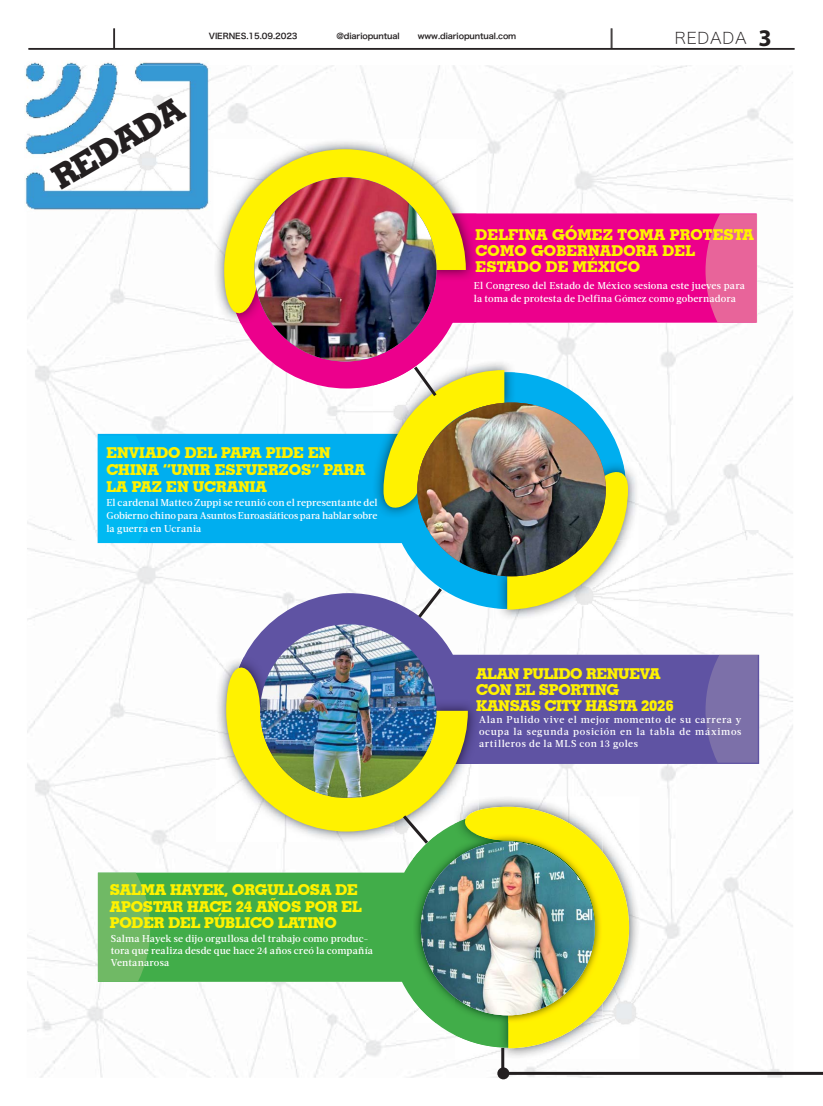
<style>
.page{position:relative;width:823px;height:1106px;background:#fff}
.page>*{position:absolute;margin:0;border:0;box-sizing:border-box;transform-origin:0 0}
.t1{font:700 33px "Geometric Slab 703 BT Xtra";color:#231f20}
.t2{font:16px "Hiragino Sans W1 90 msp RKSJ H";letter-spacing:.05em;color:#231f20}
.t3{font:700 15px/16px "Geometric Slab 703 BT Xtra";letter-spacing:-.01em;color:#fff200}
.t4{font:700 15px/16px "Geometric Slab 703 BT Xtra";letter-spacing:.01em;color:#fff200}
.t5{font:500 10px/12px "Acta";letter-spacing:.015em;color:#fff}
.t6{font:8px "Hiragino Sans W6 90 msp RKSJ H";letter-spacing:-.01em;color:#231f20}
.s1{font-family:"Myriad Pro";font-weight:700;font-size:24px}
</style>
<div class="page">
<img style="left:27px;top:540px;width:765px;height:537px">
<img style="left:27px;top:65px;width:765px;height:465px">
<img style="left:50px;top:530px;width:717px;height:10px">
<svg style="left:228px;top:152px;width:528px;height:236px"></svg>
<img style="left:213px;top:138px;width:263px;height:186px">
<img style="left:465px;top:152px;width:11px;height:172px">
<svg style="left:224px;top:149px;width:241px;height:188px"></svg>
<img style="left:254px;top:177px;width:182px;height:184px;border-radius:50%">
<svg style="left:98px;top:372px;width:285px;height:237px"></svg>
<img style="left:627px;top:540px;width:11px;height:53px">
<img style="left:627px;top:462px;width:11px;height:68px">
<img style="left:627px;top:530px;width:11px;height:10px">
<img style="left:424px;top:359px;width:91px;height:4px">
<img style="left:372px;top:359px;width:52px;height:13px">
<img style="left:372px;top:372px;width:11px;height:146px">
<svg style="left:230px;top:593px;width:528px;height:236px"></svg>
<img style="left:215px;top:657px;width:11px;height:154px">
<img style="left:467px;top:657px;width:11px;height:139px">
<svg style="left:226px;top:644px;width:241px;height:167px;fill:#fff200"></svg>
<img style="left:260px;top:624px;width:176px;height:173px">
<svg style="left:98px;top:811px;width:343px;height:236px"></svg>
<img style="left:454px;top:796px;width:185px;height:263px">
<img style="left:454px;top:796px;width:24px;height:10px">
<svg style="left:441px;top:806px;width:187px;height:242px"></svg>
<img style="left:413px;top:834px;width:62px;height:189px">
<img style="left:475px;top:834px;width:127px;height:189px">
<img style="left:420px;top:841px;width:174px;height:174px;border-radius:50%">
<img style="left:756px;top:214px;width:1px;height:109px">
<svg style="left:705px;top:214px;width:51px;height:109px;background:#e85a98"></svg>
<img style="left:25px;top:62px;width:180px;height:143px">
<img style="left:27px;top:65px;width:184px;height:146px">
<img style="left:98px;top:543px;width:40px;height:1px">
<svg style="left:98px;top:435px;width:52px;height:108px;background:#00b8f1"></svg>
<svg style="left:98px;top:872px;width:52px;height:109px;background:#6cb863"></svg>
<svg style="left:705px;top:654px;width:52px;height:108px;background:#7a6ea8"></svg>
<img style="left:383px;top:363px;width:244px;height:258px">
<svg style="left:399px;top:812px;width:32px;height:35px"></svg>
<hr style="left:501px;top:1047px;width:3px;height:24px;background:#231f20">
<hr style="left:503px;top:1071px;width:319px;height:3px;background:#231f20">
<div style="left:497px;top:1067px;width:12px;height:12px;background:#231f20;border-radius:50%"></div>
<hr style="left:28px;top:48px;width:766px;height:1px;background:#231f20">
<hr style="left:28px;top:49px;width:766px;height:1px;background:#231f20">
<svg style="left:113px;top:28px;width:2px;height:20px"></svg>
<svg style="left:610px;top:28px;width:2px;height:20px"></svg>
<h1 class="t1" style="left:45px;top:164px;width:148px;rotate:-31deg">REDADA</h1>
<p class="t6" style="left:209px;top:33px;width:90px">VIERNES.15.09.2023</p>
<p class="t6" style="left:336px;top:33px;width:65px">@diariopuntual</p>
<p class="t6" style="left:417px;top:33px;width:100px">www.diariopuntual.com</p>
<h2 class="t2" style="left:674px;top:32px;width:98px">REDADA <span class="s1">3</span></h2>
<h3 class="t4" style="left:475px;top:227px;width:280px">DELFINA GÓMEZ TOMA PROTESTA<br>COMO GOBERNADORA DEL<br>ESTADO DE MÉXICO</h3>
<p class="t5" style="left:473px;top:280px;width:272px;line-height:13px">El Congreso del Estado de México sesiona este jueves para la toma de protesta de Delfina Gómez como gobernadora</p>
<h3 class="t3" style="left:106px;top:444px;width:261px;line-height:17px">ENVIADO DEL PAPA PIDE EN<br>CHINA “UNIR ESFUERZOS” PARA<br>LA PAZ EN UCRANIA</h3>
<p class="t5" style="left:106px;top:497px;width:272px;line-height:13px;text-align:justify">El cardenal Matteo Zuppi se reunió con el representante del Gobierno chino para Asuntos Euroasiáticos para hablar sobre la guerra en Ucrania</p>
<h3 class="t3" style="left:110px;top:882px;width:253px">SALMA HAYEK, ORGULLOSA DE<br>APOSTAR HACE 24 AÑOS POR EL<br>PODER DEL PÚBLICO LATINO</h3>
<p class="t5" style="left:111px;top:934px;width:263px">Salma Hayek se dijo orgullosa del trabajo como produc&shy;tora que realiza desde que hace 24 años creó la compañía<br>Ventanarosa</p>
<h3 class="t3" style="left:476px;top:665px;width:199px">ALAN PULIDO RENUEVA<br>CON EL SPORTING<br>KANSAS CITY HASTA 2026</h3>
<p class="t5" style="left:478px;top:715px;width:264px;text-align:justify">Alan Pulido vive el mejor momento de su carrera y ocupa la segunda posición en la tabla de máximos artilleros de la MLS con 13 goles</p>
</div>
